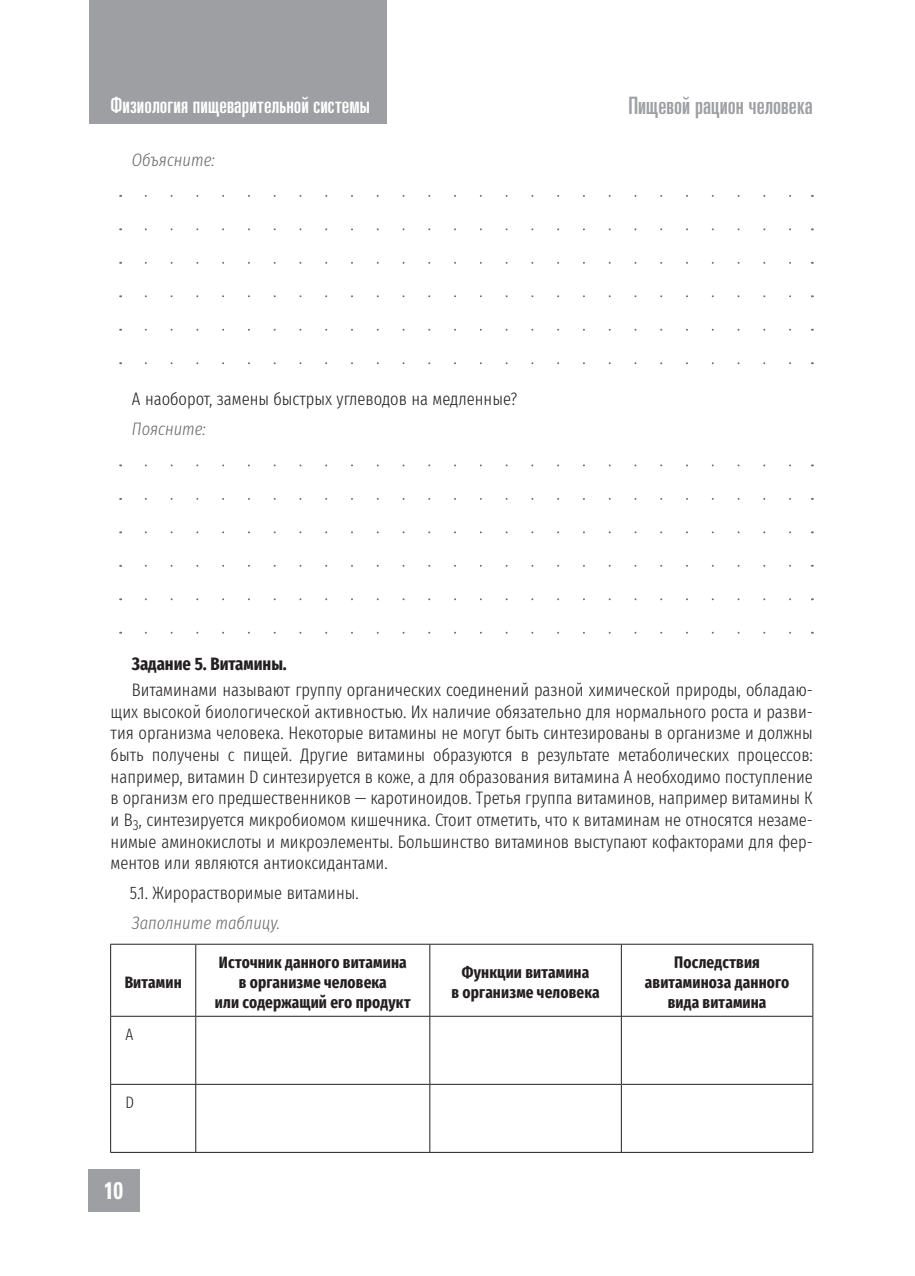
<style>
.page{position:relative;width:915px;height:1276px;background:#fff}
.page>*{position:absolute;margin:0;border:0;box-sizing:border-box;transform-origin:0 0}
.t1{font:ultra-condensed 24px "Partner";color:#9e9fa3}
.t2{font:700 24px "Partner Condensed";color:#fff;scale:.9 1}
.t3{font:ultra-condensed 22.5px "Partner";letter-spacing:.005em;color:#fff}
.t4{font:300 extra-condensed 18px/21.6px "Fira Sans";color:#231f20}
.t5{font:italic 300 extra-condensed 18px "Fira Sans";color:#6c6d70}
.t6{font:700 extra-condensed 16.5px/19.8px "Fira Sans";letter-spacing:.005em;color:#231f20;text-align:center}
.t7{font:300 extra-condensed 16.5px "Fira Sans";color:#231f20}
.s1{font-style:italic;color:#6c6d70}
.s2{font-weight:700}
</style>
<div class="page">
<div style="left:89px;top:0;width:298px;height:123px;background:#9d9fa2"></div>
<div style="left:88px;top:1169px;width:51px;height:43px;background:#9d9fa2"></div>
<svg style="left:146px;top:195px;width:645px;height:2px"></svg>
<svg style="left:146px;top:228px;width:645px;height:2px"></svg>
<svg style="left:146px;top:262px;width:645px;height:2px"></svg>
<svg style="left:146px;top:295px;width:645px;height:2px"></svg>
<svg style="left:146px;top:329px;width:645px;height:2px"></svg>
<svg style="left:146px;top:362px;width:645px;height:2px"></svg>
<svg style="left:146px;top:464px;width:645px;height:2px"></svg>
<svg style="left:146px;top:498px;width:645px;height:2px"></svg>
<svg style="left:146px;top:531px;width:645px;height:2px"></svg>
<svg style="left:146px;top:565px;width:645px;height:2px"></svg>
<svg style="left:146px;top:598px;width:645px;height:2px"></svg>
<svg style="left:146px;top:632px;width:645px;height:2px"></svg>
<hr style="left:195px;top:944px;width:1px;height:72px;background:#231f20">
<hr style="left:429px;top:944px;width:1px;height:72px;background:#231f20">
<hr style="left:620px;top:944px;width:1px;height:72px;background:#231f20">
<hr style="left:195px;top:1016px;width:1px;height:68px;background:#231f20">
<hr style="left:429px;top:1016px;width:1px;height:68px;background:#231f20">
<hr style="left:620px;top:1016px;width:1px;height:68px;background:#231f20">
<hr style="left:110px;top:1084px;width:319px;height:1px;background:#231f20">
<hr style="left:195px;top:1084px;width:1px;height:68px;background:#231f20">
<hr style="left:429px;top:1084px;width:192px;height:1px;background:#231f20">
<hr style="left:429px;top:1084px;width:1px;height:68px;background:#231f20">
<hr style="left:621px;top:1084px;width:192px;height:1px;background:#231f20">
<hr style="left:620px;top:1084px;width:1px;height:68px;background:#231f20">
<hr style="left:110px;top:1152px;width:703px;height:1px;background:#231f20">
<hr style="left:110px;top:944px;width:86px;height:1px;background:#231f20">
<hr style="left:110px;top:944px;width:1px;height:72px;background:#231f20">
<hr style="left:196px;top:944px;width:617px;height:1px;background:#231f20">
<hr style="left:812px;top:944px;width:1px;height:72px;background:#231f20">
<hr style="left:110px;top:1016px;width:86px;height:1px;background:#231f20">
<hr style="left:110px;top:1016px;width:1px;height:68px;background:#231f20">
<hr style="left:196px;top:1016px;width:617px;height:1px;background:#231f20">
<hr style="left:812px;top:1016px;width:1px;height:68px;background:#231f20">
<hr style="left:110px;top:1084px;width:1px;height:68px;background:#231f20">
<hr style="left:812px;top:1084px;width:1px;height:68px;background:#231f20">
<p class="t3" style="left:111px;top:97px;width:260px">Физиология пищеварительной системы</p>
<p class="t1" style="left:628px;top:97px;width:186px">Пищевой рацион человека</p>
<p class="t5" style="left:132px;top:149px;width:84px">Объясните:</p>
<p class="t4" style="left:132px;top:384px;width:386px;line-height:30.2px">А наоборот, замены быстрых углеводов на медленные?<br><span class="s1">Поясните:</span></p>
<p class="t4" style="left:132px;top:651px;width:682px;line-height:25.8px"><span class="s2">Заданиеࢳ5.ࢳВитамины.<br></span>Витаминами называют группу органических соединений разной химической природы, обладаю-</p>
<p class="t4" style="left:111px;top:701px;width:703px;text-align:justify">щих высокой биологической активностью. Их наличие обязательно для нормального роста и разви&shy;тия организма человека. Некоторые витамины не могут быть синтезированы в организме и должны быть получены с пищей. Другие витамины образуются в результате метаболических процессов: например, витаминࢳD синтезируется в коже, а для образования витаминаࢳА необходимо поступление в организм его предшественниковࢳ— каротиноидов. Третья группа витаминов, например витаминыࢳК и В<sub>3</sub>, синтезируется микробиомом кишечника. Стоит отметить, что к витаминам не относятся незаме&shy;нимые аминокислоты и микроэлементы. Большинство витаминов выступают кофакторами для фер&shy;ментов или являются антиоксидантами.</p>
<p class="t4" style="left:130px;top:878px;width:230px;line-height:30.2px">5.1.ࢳЖирорастворимые витамины.<br><span class="s1">Заполните таблицу.</span></p>
<p class="t6" style="left:125px;top:972px;width:59px">Витамин</p>
<p class="t7" style="left:125px;top:1024px;width:9px">А</p>
<p class="t7" style="left:125px;top:1092px;width:10px">D</p>
<p class="t2" style="left:104px;top:1182px;width:23px">10</p>
<p class="t6" style="left:215px;top:952px;width:197px">Источник данного витамина в организме человека илиࢳсодержащий его продукт</p>
<p class="t6" style="left:451px;top:962px;width:149px">Функции витамина вࢳорганизме человека</p>
<p class="t6" style="left:644px;top:952px;width:146px">Последствия авитаминоза данного вида витамина</p>
</div>
